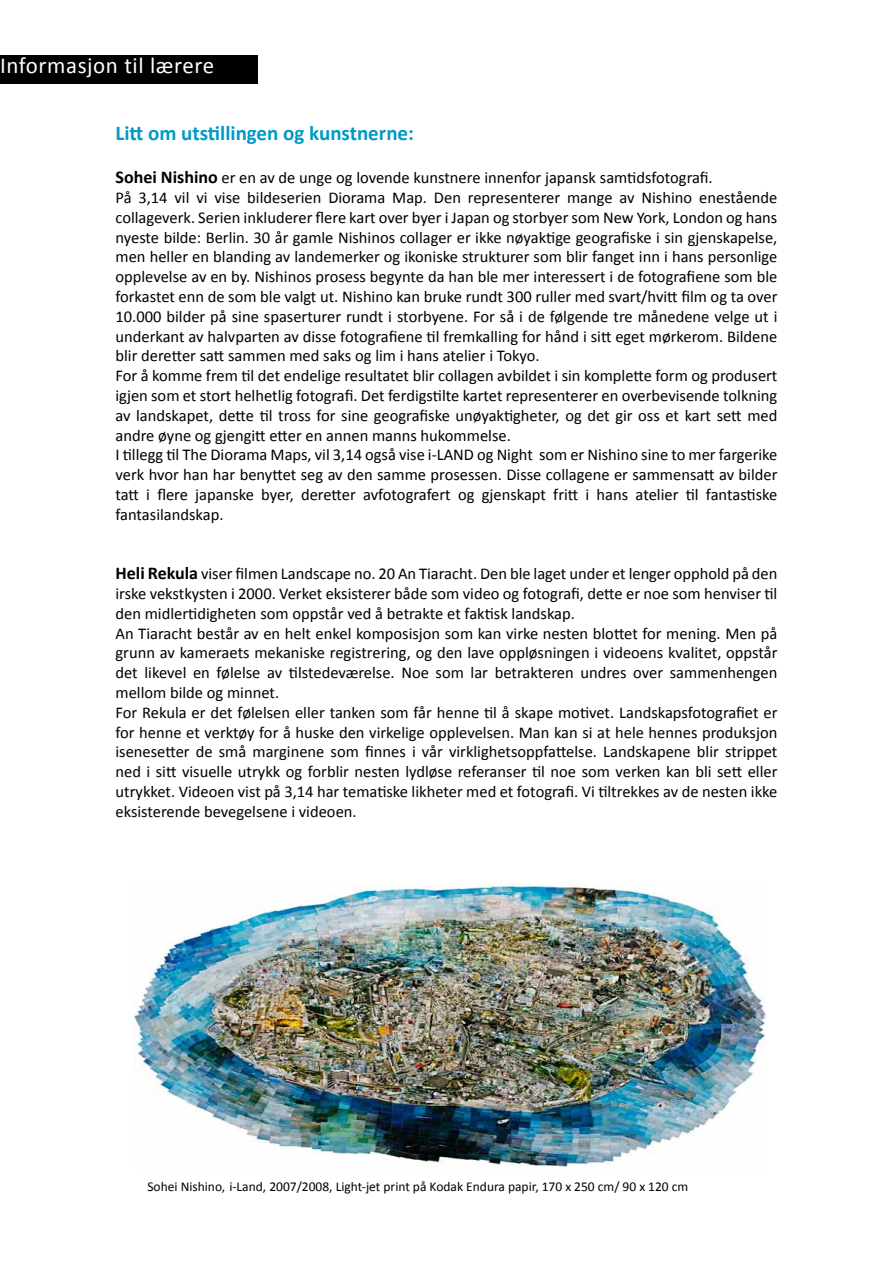
<style>
.page{position:relative;width:893px;height:1263px;background:#fff}
.page>*{position:absolute;margin:0;border:0;box-sizing:border-box;transform-origin:0 0}
.t1{font:22.95px "Calibri";letter-spacing:.025em;color:#fff}
.t2{font:700 21px "Calibri";color:#0099c7}
.t3{font:16.5px/19.8px "Calibri";color:#000}
.t4{font:13.5px "Calibri";color:#000}
.s1{font-weight:700;font-size:18px}
</style>
<div class="page">
<div style="left:0;top:56px;width:258px;height:28px;background:#000"></div>
<img style="left:134px;top:883px;width:632px;height:284px">
<h1 class="t1" style="left:0;top:51px;width:216px">Informasjon til lærere</h1>
<p class="t2" style="left:115px;top:120px;width:300px">Litt om utstillingen og kunstnerne:</p>
<p class="t3" style="left:115px;top:168px;width:663px"><span class="s1">Sohei Nishino</span> er en av de unge og lovende kunstnere innenfor japansk samtidsfotografi.<br>På 3,14 vil vi vise bildeserien Diorama Map. Den representerer mange av Nishino enestående collageverk. Serien inkluderer flere kart over byer i Japan og storbyer som New York, London og hans nyeste bilde: Berlin. 30 år gamle Nishinos collager er ikke nøyaktige geografiske i sin gjenskapelse, men heller en blanding av landemerker og ikoniske strukturer som blir fanget inn i hans personlige opplevelse av en by. Nishinos prosess begynte da han ble mer interessert i de fotografiene som ble forkastet enn de som ble valgt ut. Nishino kan bruke rundt 300 ruller med svart/hvitt film og ta over 10.000 bilder på sine spaserturer rundt i storbyene. For så i de følgende tre månedene velge ut i underkant av halvparten av disse fotografiene til fremkalling for hånd i sitt eget mørkerom. Bildene blir deretter satt sammen med saks og lim i hans atelier i Tokyo.<br>For å komme frem til det endelige resultatet blir collagen avbildet i sin komplette form og produsert igjen som et stort helhetlig fotografi. Det ferdigstilte kartet representerer en overbevisende tolkning av landskapet, dette til tross for sine geografiske unøyaktigheter, og det gir oss et kart sett med andre øyne og gjengitt etter en annen manns hukommelse.<br>I tillegg til The Diorama Maps, vil 3,14 også vise i-LAND og Night som er Nishino sine to mer fargerike verk hvor han har benyttet seg av den samme prosessen. Disse collagene er sammensatt av bilder tatt i flere japanske byer, deretter avfotografert og gjenskapt fritt i hans atelier til fantastiske fantasilandskap.</p>
<p class="t3" style="left:115px;top:564px;width:663px"><span class="s1">Heli Rekula</span> viser filmen Landscape no. 20 An Tiaracht. Den ble laget under et lenger opphold på den irske vekstkysten i 2000. Verket eksisterer både som video og fotografi, dette er noe som henviser til den midlertidigheten som oppstår ved å betrakte et faktisk landskap.<br>An Tiaracht består av en helt enkel komposisjon som kan virke nesten blottet for mening. Men på grunn av kameraets mekaniske registrering, og den lave oppløsningen i videoens kvalitet, oppstår det likevel en følelse av tilstedeværelse. Noe som lar betrakteren undres over sammenhengen mellom bilde og minnet.<br>For Rekula er det følelsen eller tanken som får henne til å skape motivet. Landskapsfotografiet er for henne et verktøy for å huske den virkelige opplevelsen. Man kan si at hele hennes produksjon isenesetter de små marginene som finnes i vår virklighetsoppfattelse. Landskapene blir strippet ned i sitt visuelle utrykk og forblir nesten lydløse referanser til noe som verken kan bli sett eller utrykket. Videoen vist på 3,14 har tematiske likheter med et fotografi. Vi tiltrekkes av de nesten ikke eksisterende bevegelsene i videoen.</p>
<p class="t4" style="left:147px;top:1178px;width:542px">Sohei Nishino, i-Land, 2007/2008, Light-jet print på Kodak Endura papir, 170 x 250 cm/ 90 x 120 cm</p>
</div>
